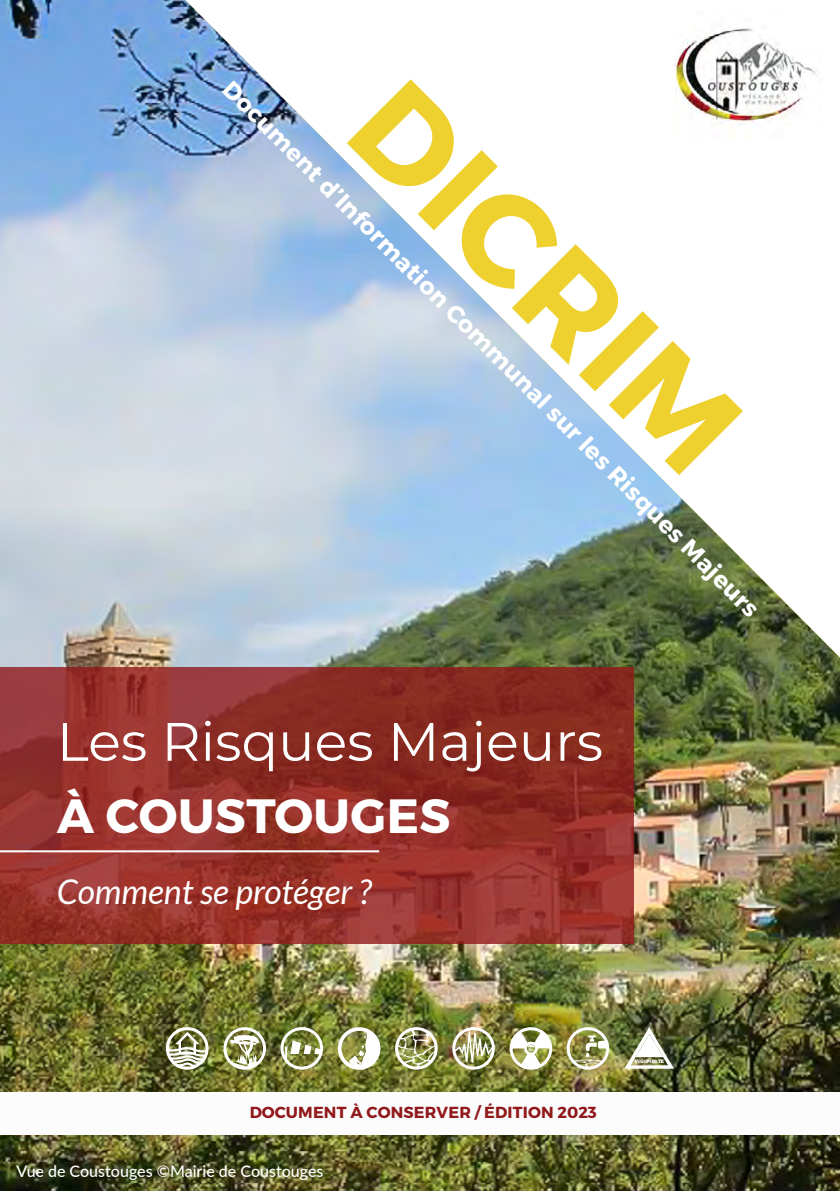
<style>
.page{position:relative;width:840px;height:1191px;background:#fff}
.page>*{position:absolute;margin:0;border:0;box-sizing:border-box;transform-origin:0 0}
.t1{font:700 129px "Montserrat";color:#eed12f}
.t2{font:54px "Montserrat";color:#fff}
.t3{font:700 48px "Montserrat";letter-spacing:.01em;color:#fff}
.t4{font:italic 34px "Lato";color:#fff}
.t5{font:700 24px "Montserrat";color:#fff}
.t6{font:500 16px "Lato";color:#fff}
.t7{font:700 16px "Montserrat";letter-spacing:.01em;color:#91191b}
.t8{font:900 4.8px "Arial";color:#fff}
</style>
<div class="page">
<img style="left:0;top:0;width:839px;height:1191px">
<div style="left:0;top:1092px;width:839px;height:42px;background:#fcfcfd"></div>
<svg style="left:0;top:667px;width:633px;height:276px;background:#92302a"></svg>
<hr style="left:0;top:850px;width:379px;height:2px;background:#fff">
<img style="left:675px;top:11px;width:147px;height:127px">
<svg style="left:280px;top:1027px;width:43px;height:42px"></svg>
<svg style="left:166px;top:1027px;width:42px;height:42px"></svg>
<svg style="left:337px;top:1027px;width:43px;height:42px"></svg>
<svg style="left:223px;top:1027px;width:43px;height:42px"></svg>
<svg style="left:509px;top:1027px;width:43px;height:42px"></svg>
<img style="left:452px;top:1027px;width:42px;height:42px">
<img style="left:395px;top:1027px;width:43px;height:42px">
<svg style="left:624px;top:1027px;width:49px;height:41px"></svg>
<svg style="left:566px;top:1027px;width:43px;height:42px"></svg>
<h1 class="t1" style="left:429px;top:48px;width:489px;rotate:45deg">DICRIM</h1>
<p class="t5" style="left:237px;top:74px;width:748px;rotate:45deg">Document d’Information Communal sur les Risques Majeurs</p>
<h2 class="t2" style="left:57px;top:704px;width:547px">Les Risques Majeurs</h2>
<h3 class="t3" style="left:57px;top:786px;width:395px">À COUSTOUGES</h3>
<h3 class="t4" style="left:57px;top:873px;width:316px">Comment se protéger ?</h3>
<p class="t7" style="left:249px;top:1102px;width:348px">DOCUMENT À CONSERVER / ÉDITION 2023</p>
<p class="t6" style="left:17px;top:1160px;width:308px">Vue de Coustouges ©Mairie de Coustouges</p>
<p class="t8" style="left:634px;top:1058px;width:31px">VIGIPIRATE</p>
</div>
